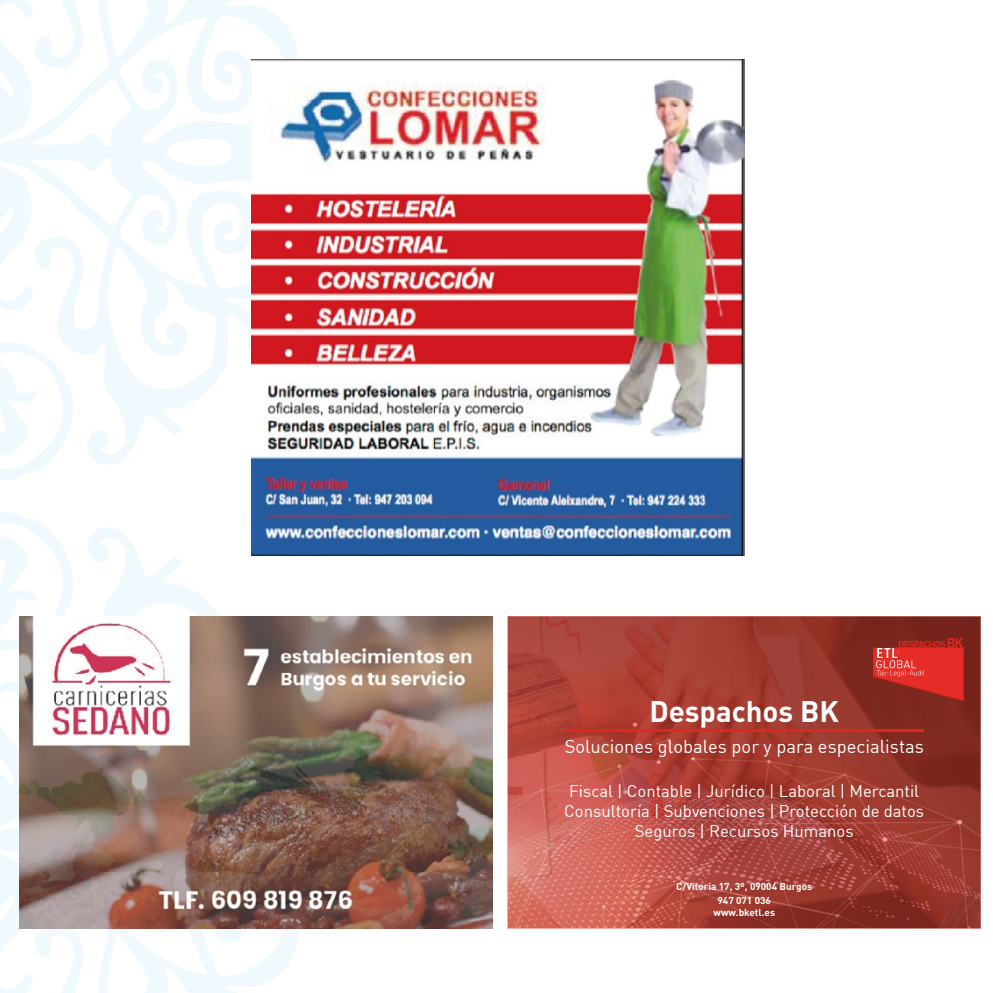
<style>
.page{position:relative;width:993px;height:993px;background:#fff}
.page>*{position:absolute;margin:0;border:0;box-sizing:border-box;transform-origin:0 0}
.t1{font:700 29.4px "DIN Pro";color:#fff}
.t2{font:18.38px "DIN";color:#fff}
.t3{font:16.62px/19.9px "DIN";color:#fff;text-align:center}
.t4{font:700 9.97px/14px "DIN Pro";color:#fff;text-align:center}
</style>
<div class="page">
<svg style="left:0;top:0;width:304px;height:482px"></svg>
<svg style="left:0;top:508px;width:304px;height:484px"></svg>
<img style="left:252px;top:60px;width:492px;height:495px">
<img style="left:20px;top:616px;width:472px;height:312px">
<svg style="left:507px;top:616px;width:473px;height:311px;background:#a8443a"></svg>
<hr style="left:565px;top:729px;width:357px;height:3px;background:#df271c">
<svg style="left:872px;top:637px;width:90px;height:63px;background:#c4312b"></svg>
<h1 class="t1" style="left:649px;top:690px;width:191px">Despachos BK</h1>
<p class="t2" style="left:564px;top:734px;width:360px">Soluciones globales por y para especialistas</p>
<p class="t3" style="left:564px;top:780px;width:361px">Fiscal | Contable | Jurídico | Laboral | Mercantil<br>Consultoría | Subvenciones | Protección de datos<br>Seguros | Recursos Humanos</p>
<p class="t4" style="left:676px;top:878px;width:138px">C/Vitoria 17, 3º, 09004 Burgos<br>947 071 036</p>
<p class="t4" style="left:713px;top:904px;width:63px">www.bketl.es</p>
</div>
